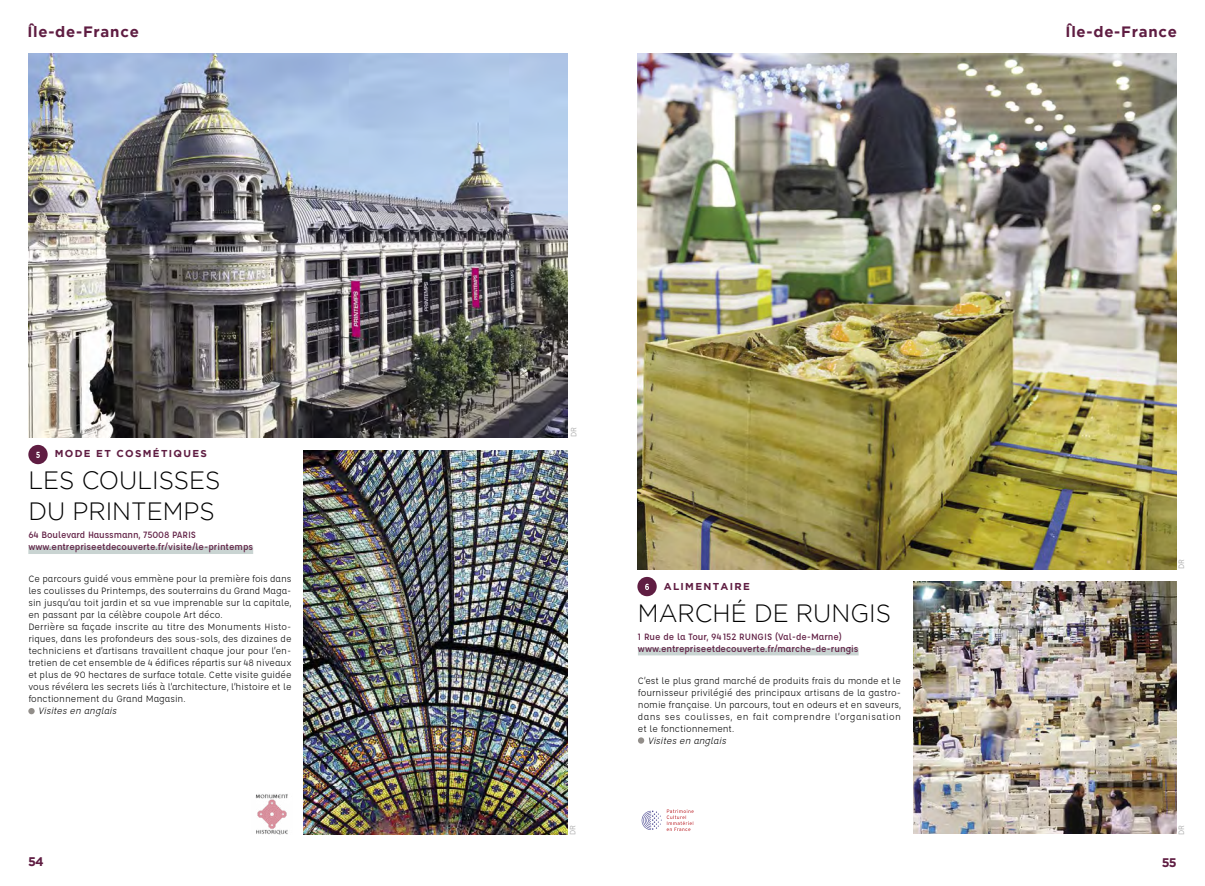
<style>
.page{position:relative;width:1205px;height:886px;background:#fff}
.page>*{position:absolute;margin:0;border:0;box-sizing:border-box;transform-origin:0 0}
.t1{font:300 25px/30.9px "Gotham";color:#000;scale:.96 1}
.t2{font:700 15px "Gotham";letter-spacing:.05em;color:#5f1d42}
.t3{font:700 12.5px "Gotham HTF";color:#5f1d42}
.t4{font:700 12.5px "Gotham";color:#5f1d42}
.t5{font:10px/12px "Affogato";color:#000;text-align:justify}
.t6{font:500 10px/12px "Affogato";color:#5f1d42}
.t7{font:italic 10px "Affogato";color:#000}
.t8{font:700 10px "Gotham";letter-spacing:.13em;color:#5f1d42}
.t9{font:7.5px "Trade Gothic";color:#aaa}
</style>
<div class="page">
<div style="left:638px;top:648px;width:220px;height:7px;background:#c9d4d2"></div>
<div style="left:638px;top:737px;width:6px;height:7px;background:#928e8a;border-radius:50%"></div>
<img style="left:638px;top:53px;width:538px;height:516px">
<svg style="left:641px;top:809px;width:53px;height:22px"></svg>
<div style="left:28px;top:546px;width:225px;height:8px;background:#c9d4d2"></div>
<div style="left:28px;top:708px;width:7px;height:6px;background:#928e8a;border-radius:50%"></div>
<img style="left:28px;top:53px;width:539px;height:385px">
<img style="left:304px;top:450px;width:263px;height:384px">
<img style="left:255px;top:794px;width:33px;height:40px">
<img style="left:913px;top:581px;width:263px;height:253px">
<div style="left:28px;top:445px;width:20px;height:19px;background:#5f1d42;border-radius:50%"></div>
<svg style="left:36px;top:452px;width:4px;height:6px"></svg>
<div style="left:637px;top:577px;width:20px;height:19px;background:#5f1d42;border-radius:50%"></div>
<svg style="left:645px;top:584px;width:4px;height:6px"></svg>
<h2 class="t2" style="left:27px;top:23px;width:113px">Île-de-France</h2>
<h2 class="t2" style="left:1065px;top:23px;width:113px">Île-de-France</h2>
<p class="t8" style="left:55px;top:448px;width:154px">MODE ET COSMÉTIQUES</p>
<h1 class="t1" style="left:28px;top:465px;width:202px">LES COULISSES<br>DU PRINTEMPS</h1>
<p class="t6" style="left:28px;top:529px;width:226px">64 Boulevard Haussmann, 75008 PARIS www.entrepriseetdecouverte.fr/visite/le-printemps</p>
<p class="t5" style="left:28px;top:573px;width:265px;text-align:left">Ce parcours guidé vous emmène pour la première fois dans les coulisses du Printemps, des souterrains du Grand Maga&shy;sin jusqu’au toit jardin et sa vue imprenable sur la capitale, en passant par la célèbre coupole Art déco.<br>Derrière sa façade inscrite au titre des Monuments Histo&shy;riques, dans les profondeurs des sous-sols, des dizaines de techniciens et d’artisans travaillent chaque jour pour l’en&shy;tretien de cet ensemble de 4 édifices répartis sur 48 niveaux et plus de 90 hectares de surface totale. Cette visite guidée vous révélera les secrets liés à l’architecture, l’histoire et le fonctionnement du Grand Magasin.</p>
<p class="t7" style="left:38px;top:705px;width:82px">Visitesen anglais</p>
<p class="t4" style="left:28px;top:854px;width:17px">54</p>
<p class="t9" style="left:569px;top:437px;width:12px;rotate:-90deg">DR</p>
<p class="t8" style="left:664px;top:580px;width:88px">ALIMENTAIRE</p>
<h1 class="t1" style="left:638px;top:597px;width:265px">MARCHÉ DE RUNGIS</h1>
<p class="t6" style="left:638px;top:630px;width:222px">1 Rue de la Tour, 94152 RUNGIS (Val-de-Marne) www.entrepriseetdecouverte.fr/marche-de-rungis</p>
<p class="t5" style="left:638px;top:674px;width:265px">C’est le plus grand marché de produits frais du monde et le fournisseur privilégié des principaux artisans de la gastro&shy;nomie française. Un parcours, tout en odeurs et en saveurs, dans ses coulisses, en fait comprendre l’organisation et le fonctionnement.</p>
<p class="t7" style="left:648px;top:734px;width:82px">Visitesen anglais</p>
<p class="t9" style="left:1177px;top:569px;width:12px;rotate:-90deg">DR</p>
<p class="t9" style="left:568px;top:834px;width:12px;rotate:-90deg">DR</p>
<p class="t9" style="left:1177px;top:834px;width:12px;rotate:-90deg">DR</p>
<p class="t3" style="left:1162px;top:855px;width:16px">55</p>
</div>
